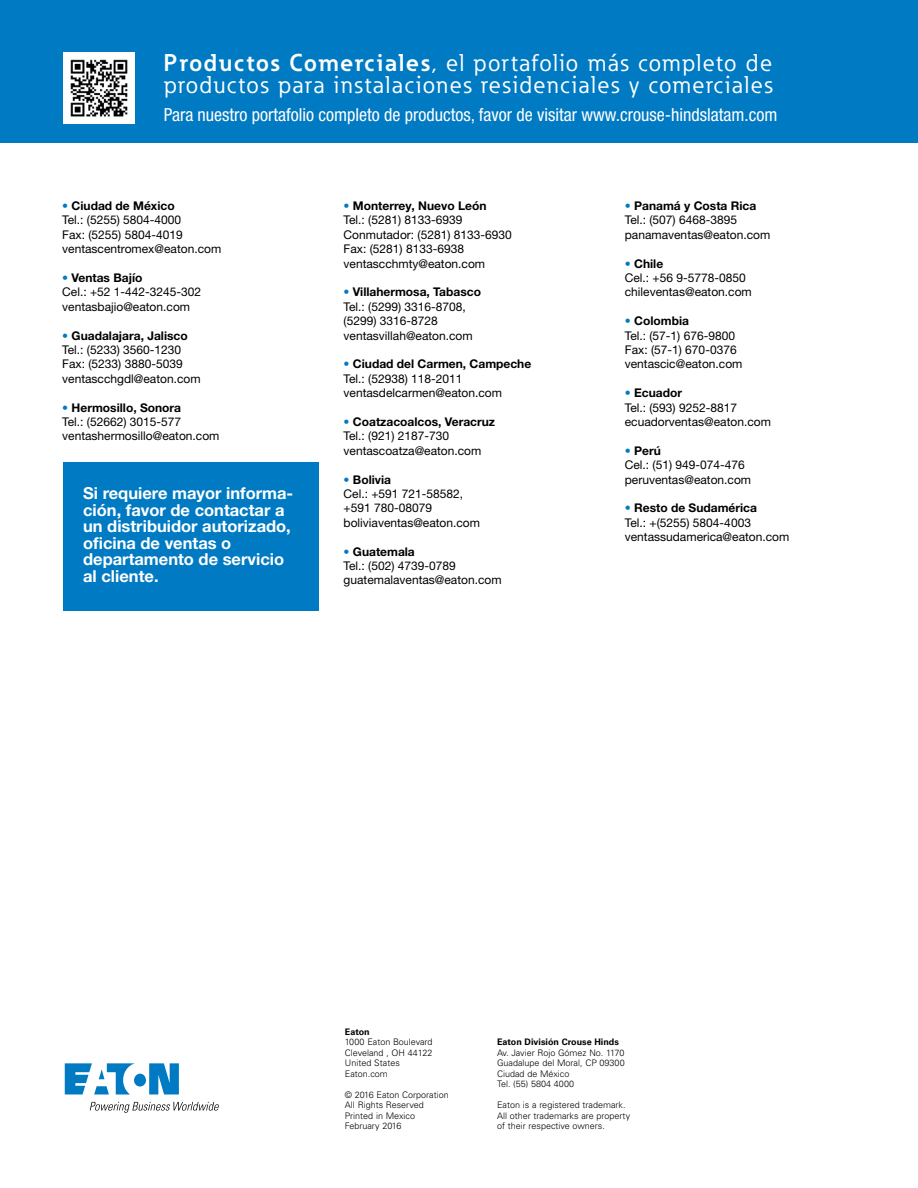
<style>
.page{position:relative;width:918px;height:1188px;background:#fff}
.page>*{position:absolute;margin:0;border:0;box-sizing:border-box;transform-origin:0 0}
.t1{font:24px/22.5px "Eaton";letter-spacing:.06em;color:#fff}
.t2{font:condensed 18px "Helvetica Neue LT Pro";color:#fff}
.t3{font:700 16.5px/16.5px "Helvetica Neue LT Pro";color:#fff}
.t4{font:12px/14.4px "Helvetica Neue LT Pro";color:#000}
.t5{font:300 9px/10.5px "Univers LT Std";color:#000}
.t6{font:700 9px "Univers LT Std";color:#000}
.s1{font-weight:700}
.s2{font-weight:700;color:#007ac2}
</style>
<div class="page">
<svg style="left:65px;top:1063px;width:114px;height:31px"></svg>
<svg style="left:90px;top:1102px;width:129px;height:11px"></svg>
<div style="left:0;top:0;width:918px;height:142px;background:#007ac2"></div>
<img style="left:64px;top:52px;width:71px;height:71px">
<div style="left:64px;top:462px;width:255px;height:149px;background:#007ac2"></div>
<h1 class="t1" style="left:164px;top:51px;width:611px"><span class="s1">Productos Comerciales</span>, el portafolio más completo de productos para instalaciones residenciales y comerciales</h1>
<h2 class="t2" style="left:164px;top:104px;width:615px">Para nuestro portafolio completo de productos, favor de visitar www.crouse-hindslatam.com</h2>
<p class="t4" style="left:62px;top:198px;width:160px"><span class="s2">•</span> <span class="s1">Ciudad de México<br></span>Tel.: (5255) 5804-4000<br>Fax: (5255) 5804-4019 ventascentromex@eaton.com</p>
<p class="t4" style="left:62px;top:270px;width:141px"><span class="s2">•</span> <span class="s1">Ventas Bajío<br></span>Cel.: +52 1-442-3245-302 ventasbajio@eaton.com</p>
<p class="t4" style="left:62px;top:328px;width:140px"><span class="s2">•</span> <span class="s1">Guadalajara, Jalisco<br></span>Tel.: (5233) 3560-1230<br>Fax: (5233) 3880-5039 ventascchgdl@eaton.com</p>
<p class="t4" style="left:62px;top:400px;width:159px"><span class="s2">•</span> <span class="s1">Hermosillo, Sonora<br></span>Tel.: (52662) 3015-577 ventashermosillo@eaton.com</p>
<h3 class="t3" style="left:83px;top:485px;width:212px">Si requiere mayor informa&shy;ción, favor de contactar a un distribuidor autorizado, oficina de ventas o departamento de servicio al cliente.</h3>
<p class="t4" style="left:344px;top:198px;width:170px"><span class="s2">•</span> <span class="s1">Monterrey, Nuevo León<br></span>Tel.: (5281) 8133-6939<br>Conmutador: (5281) 8133-6930<br>Fax: (5281) 8133-6938 ventascchmty@eaton.com</p>
<p class="t4" style="left:344px;top:285px;width:139px"><span class="s2">•</span> <span class="s1">Villahermosa, Tabasco<br></span>Tel.: (5299) 3316-8708, (5299) 3316-8728 ventasvillah@eaton.com</p>
<p class="t4" style="left:344px;top:357px;width:189px"><span class="s2">•</span> <span class="s1">Ciudad del Carmen, Campeche<br></span>Tel.: (52938) 118-2011 ventasdelcarmen@eaton.com</p>
<p class="t4" style="left:344px;top:414px;width:153px"><span class="s2">•</span> <span class="s1">Coatzacoalcos, Veracruz<br></span>Tel.: (921) 2187-730 ventascoatza@eaton.com</p>
<p class="t4" style="left:344px;top:472px;width:138px"><span class="s2">•</span> <span class="s1">Bolivia<br></span>Cel.: +591 721-58582, +591 780-08079 boliviaventas@eaton.com</p>
<p class="t4" style="left:344px;top:544px;width:160px"><span class="s2">•</span> <span class="s1">Guatemala<br></span>Tel.: (502) 4739-0789 guatemalaventas@eaton.com</p>
<p class="t4" style="left:625px;top:198px;width:147px"><span class="s2">•</span> <span class="s1">Panamá y Costa Rica<br></span>Tel.: (507) 6468-3895 panamaventas@eaton.com</p>
<p class="t4" style="left:625px;top:256px;width:128px"><span class="s2">•</span> <span class="s1">Chile<br></span>Cel.: +56 9-5778-0850 chileventas@eaton.com</p>
<p class="t4" style="left:625px;top:314px;width:119px"><span class="s2">•</span> <span class="s1">Colombia<br></span>Tel.: (57-1) 676-9800<br>Fax: (57-1) 670-0376 ventascic@eaton.com</p>
<p class="t4" style="left:625px;top:386px;width:148px"><span class="s2">•</span> <span class="s1">Ecuador<br></span>Tel.: (593) 9252-8817 ecuadorventas@eaton.com</p>
<p class="t4" style="left:625px;top:443px;width:128px"><span class="s2">•</span> <span class="s1">Perú<br></span>Cel.: (51) 949-074-476 peruventas@eaton.com</p>
<p class="t4" style="left:625px;top:501px;width:166px"><span class="s2">•</span> <span class="s1">Resto de Sudamérica<br></span>Tel.: +(5255) 5804-4003 ventassudamerica@eaton.com</p>
<p class="t6" style="left:345px;top:1026px;width:26px">Eaton</p>
<p class="t5" style="left:345px;top:1037px;width:89px">1000 Eaton Boulevard<br>Cleveland , OH 44122<br>United States<br>Eaton.com</p>
<p class="t5" style="left:345px;top:1089px;width:105px">© 2016 Eaton Corporation<br>All Rights Reserved<br>Printed in Mexico<br>February 2016</p>
<p class="t6" style="left:497px;top:1037px;width:123px">Eaton División Crouse Hinds</p>
<p class="t5" style="left:497px;top:1047px;width:129px">Av. Javier Rojo Gómez No. 1170<br>Guadalupe del Moral, CP 09300<br>Ciudad de México<br>Tel. (55) 5804 4000</p>
<p class="t5" style="left:497px;top:1100px;width:135px">Eaton is a registered trademark.<br>All other trademarks are property of their respective owners.</p>
</div>
